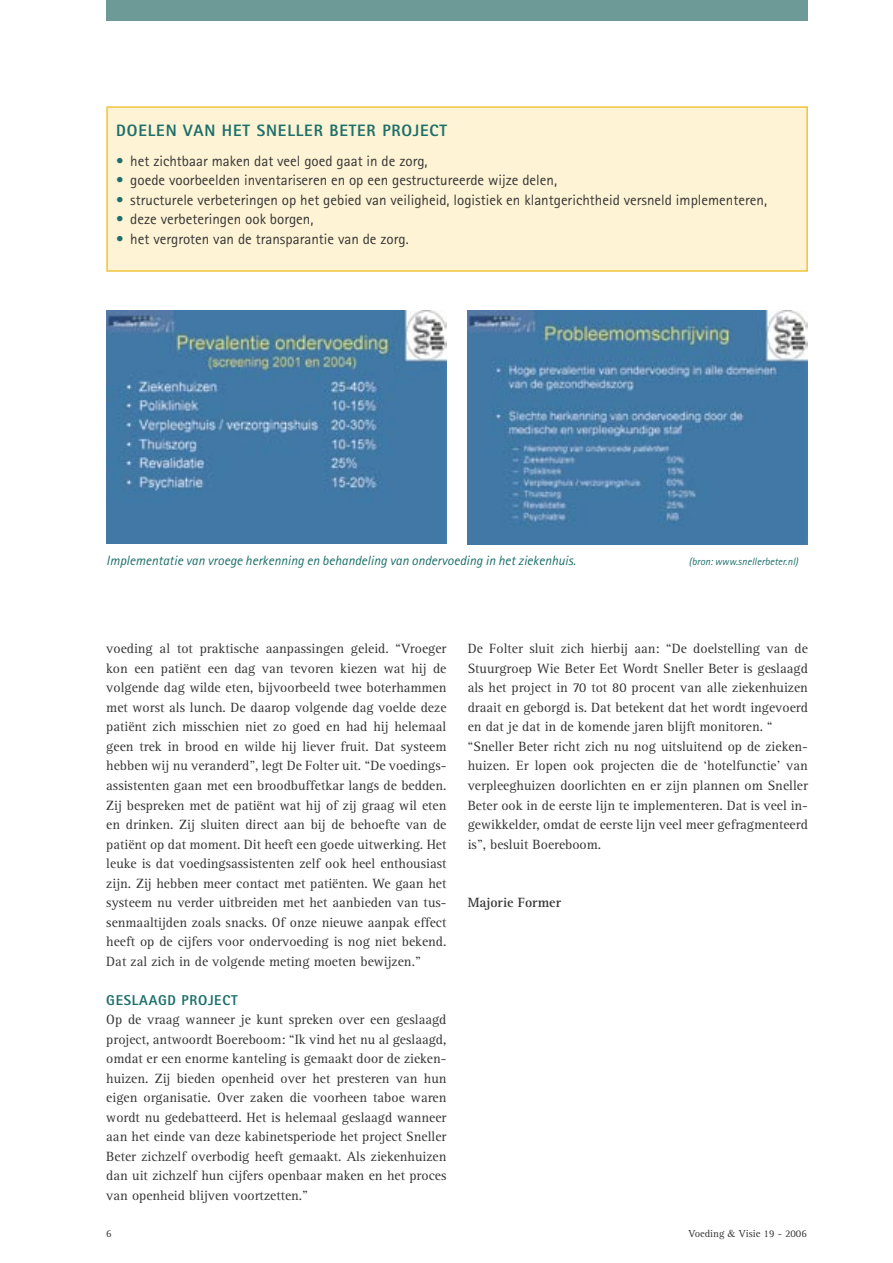
<style>
.page{position:relative;width:893px;height:1263px;background:#fff}
.page>*{position:absolute;margin:0;border:0;box-sizing:border-box;transform-origin:0 0}
.Tussenkop{font:800 16.5px "AT Rotis Sans Serif";letter-spacing:.05em;color:#1c6f6a}
.Plat{font:15px "AT Rotis Sans Serif";color:#353535}
.Tussenkop-2{font:800 14.25px "AT Rotis Sans Serif";letter-spacing:.05em;color:#1c6f6a}
.Plat-2{font:13.8px/19.5px "Rotis Serif";color:#353535;text-align:justify}
.Plat-3{font:700 13.8px "Rotis Serif";color:#353535}
.Onderschrift{font:italic 13.5px "AT Rotis Sans Serif";color:#1c6f6a}
.Onderschrift-2{font:italic 10.5px "AT Rotis Sans Serif";color:#1c6f6a}
.Voettekst{font:10.5px "Rotis Serif";color:#353535}
.s1{color:#1c6f6a}
.s2{font-family:"Times"}
</style>
<div class="page">
<div style="left:106px;top:0;width:702px;height:21px;background:#6d9a96"></div>
<div style="left:107px;top:107px;width:700px;height:164px;background:#fef3d4"></div>
<div style="left:106px;top:106px;width:702px;height:166px;border:2px solid #f1c43c"></div>
<img style="left:106px;top:310px;width:340px;height:234px">
<img style="left:468px;top:310px;width:340px;height:234px">
<p class="Tussenkop" style="left:116px;top:120px;width:332px">DOELEN VAN HET SNELLER BETER PROJECT</p>
<p class="Plat" style="left:116px;top:152px;width:313px"><span class="s1">•</span> het zichtbaar maken dat veel goed gaat in de zorg,</p>
<p class="Plat" style="left:116px;top:171px;width:442px"><span class="s1">•</span> goede voorbeelden inventariseren en op een gestructureerde wijze delen,</p>
<p class="Plat" style="left:116px;top:191px;width:652px"><span class="s1">•</span> structurele verbeteringen op het gebied van veiligheid, logistiek en klantgerichtheid versneld implementeren,</p>
<p class="Plat" style="left:116px;top:210px;width:199px"><span class="s1">•</span> deze verbeteringen ook borgen,</p>
<p class="Plat" style="left:116px;top:230px;width:294px"><span class="s1">•</span> het vergroten van de transparantie van de zorg.</p>
<p class="Onderschrift" style="left:106px;top:553px;width:471px">Implementatie van vroege herkenning en behandeling van ondervoeding in het ziekenhuis.</p>
<p class="Onderschrift-2" style="left:689px;top:556px;width:111px">(bron: www.snellerbeter.nl)</p>
<p class="Plat-2" style="left:106px;top:639px;width:342px">voeding al tot praktische aanpassingen geleid. “Vroeger kon een patiënt een dag van tevoren kiezen wat hij de volgende dag wilde eten, bijvoorbeeld twee boterhammen met worst als lunch. De daarop volgende dag voelde deze patiënt zich misschien niet zo goed en had hij helemaal geen trek in brood en wilde hij liever fruit. Dat systeem hebben wij nu veranderd”, legt De Folter uit. “De voedings&shy;assistenten gaan met een broodbuffetkar langs de bedden.<br>Zij bespreken met de patiënt wat hij of zij graag wil eten en drinken. Zij sluiten direct aan bij de behoefte van de patiënt op dat moment. Dit heeft een goede uitwerking. Het leuke is dat voedingsassistenten zelf ook heel enthousiast zijn. Zij hebben meer contact met patiënten. We gaan het systeem nu verder uitbreiden met het aanbieden van tus&shy;senmaaltijden zoals snacks. Of onze nieuwe aanpak effect heeft op de cijfers voor ondervoeding is nog niet bekend.<br>Dat zal zich in de volgende meting moeten bewijzen.”</p>
<p class="Tussenkop-2" style="left:106px;top:991px;width:133px">GESLAAGD PROJECT</p>
<p class="Plat-2" style="left:106px;top:1010px;width:342px">Op de vraag wanneer je kunt spreken over een geslaagd project, antwoordt Boereboom: “Ik vind het nu al geslaagd, omdat er een enorme kanteling is gemaakt door de zieken&shy;huizen. Zij bieden openheid over het presteren van hun eigen organisatie. Over zaken die voorheen taboe waren wordt nu gedebatteerd. Het is helemaal geslaagd wanneer aan het einde van deze kabinetsperiode het project Sneller Beter zichzelf overbodig heeft gemaakt. Als ziekenhuizen dan uit zichzelf hun cijfers openbaar maken en het proces van openheid blijven voortzetten.”</p>
<p class="Plat-2" style="left:468px;top:639px;width:342px">De Folter sluit zich hierbij aan: “De doelstelling van de Stuurgroep Wie Beter Eet Wordt Sneller Beter is geslaagd als het project in 70 tot 80 procent van alle ziekenhuizen draait en geborgd is. Dat betekent dat het wordt ingevoerd en dat je dat in de komende jaren blijft monitoren. “</p>
<p class="Plat-2" style="left:468px;top:737px;width:342px">“Sneller Beter richt zich nu nog uitsluitend op de zieken&shy;huizen. Er lopen ook projecten die de ‘hotelfunctie’ van verpleeghuizen doorlichten en er zijn plannen om Sneller Beter ook in de eerste lijn te implementeren. Dat is veel in&shy;gewikkelder, omdat de eerste lijn veel meer gefragmenteerd is”, besluit Boereboom.</p>
<p class="Plat-3" style="left:468px;top:894px;width:95px">Majorie Former</p>
<p class="Voettekst" style="left:106px;top:1227px;width:7px">6</p>
<p class="Voettekst" style="left:688px;top:1227px;width:120px">Voeding <span class="s2">&amp;</span> Visie 19 - 2006</p>
</div>
